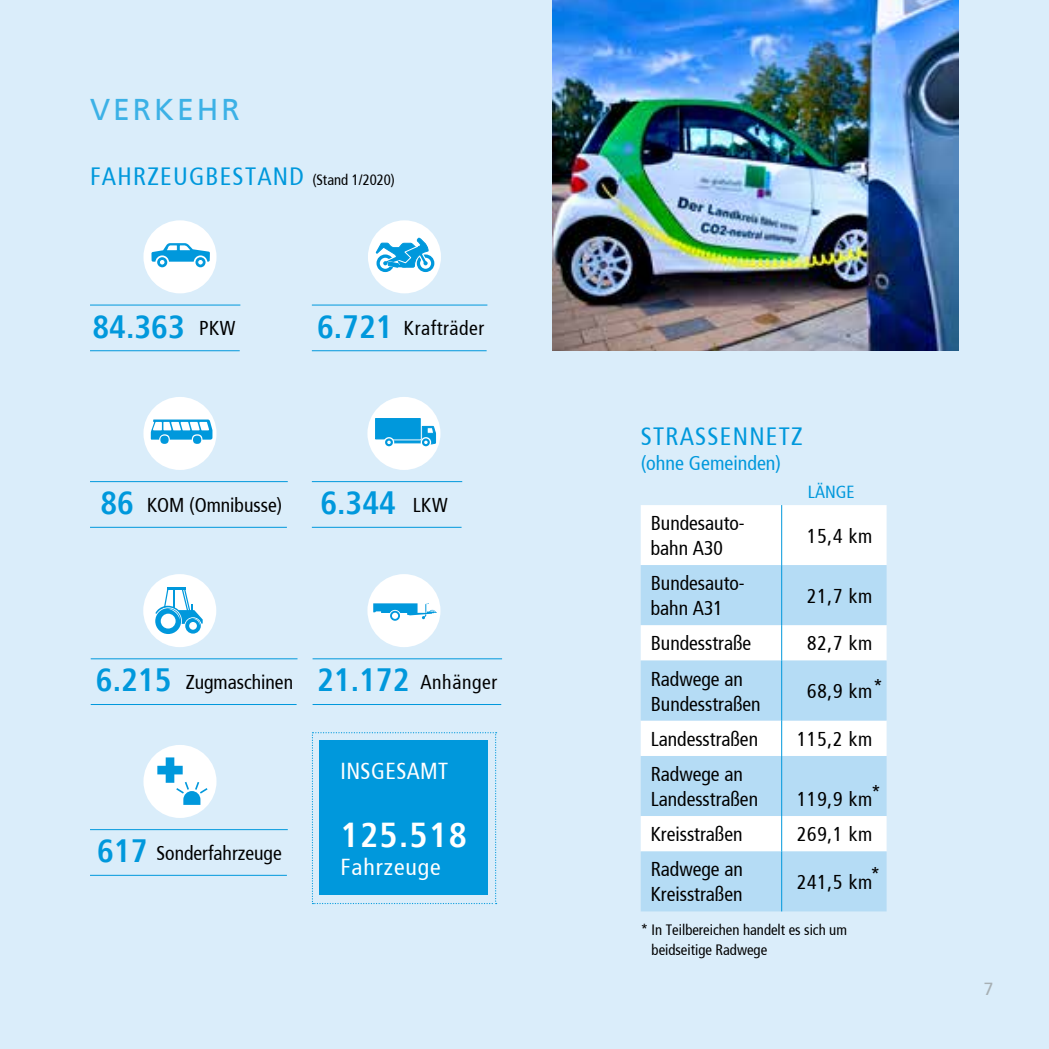
<style>
.page{position:relative;width:1049px;height:1049px;background:#daedfa}
.page>*{position:absolute;margin:0;border:0;box-sizing:border-box;transform-origin:0 0}
.t1{font:700 condensed 34.5px "Frutiger";letter-spacing:.04em;color:#fff}
.t2{font:700 condensed 32.25px "Frutiger";color:#0098dc}
.t3{font:30px "Frutiger";letter-spacing:.1em;color:#3cb1e6}
.t4{font:condensed 25px "Frutiger";letter-spacing:.05em;color:#0098dc}
.t5{font:condensed 23px "Frutiger";letter-spacing:.04em;color:#fff}
.t6{font:condensed 20px/25px "Frutiger";color:#000}
.t7{font:condensed 20px "Frutiger";color:#0098dc}
.t8{font:condensed 17.5px "Frutiger";color:#0098dc}
.t9{font:17.5px "Frutiger";color:#a7b0b4}
.t10{font:condensed 15px/20px "Frutiger";color:#000}
.s1{font-size:25px;color:#0098dc}
.s2{font-weight:400;font-size:20px;color:#000}
.s3{font-weight:700;font-size:32.25px;color:#0098dc}
</style>
<div class="page">
<svg style="left:312px;top:732px;width:185px;height:172px"></svg>
<hr style="left:90px;top:305px;width:150px;height:1px;background:#0098dc">
<hr style="left:90px;top:350px;width:150px;height:1px;background:#0098dc">
<div style="left:143px;top:220px;width:73px;height:73px;background:#fff;border-radius:50%"></div>
<div style="left:155px;top:255px;width:14px;height:14px;border:3px solid #fff;border-radius:50%"></div>
<svg style="left:157px;top:257px;width:10px;height:10px"></svg>
<div style="left:194px;top:255px;width:13px;height:14px;border:3px solid #fff;border-radius:50%"></div>
<div style="left:195px;top:257px;width:11px;height:10px;background:#0098dc;border-radius:50%"></div>
<svg style="left:151px;top:243px;width:59px;height:22px"></svg>
<hr style="left:312px;top:305px;width:175px;height:1px;background:#0098dc">
<hr style="left:312px;top:350px;width:175px;height:1px;background:#0098dc">
<div style="left:368px;top:220px;width:73px;height:73px;background:#fff;border-radius:50%"></div>
<div style="left:376px;top:254px;width:18px;height:18px;border:3px solid #0098dc;border-radius:50%"></div>
<div style="left:417px;top:254px;width:17px;height:18px;border:3px solid #0098dc;border-radius:50%"></div>
<svg style="left:376px;top:238px;width:56px;height:32px"></svg>
<hr style="left:312px;top:481px;width:150px;height:1px;background:#0098dc">
<hr style="left:312px;top:527px;width:149px;height:1px;background:#0098dc">
<div style="left:367px;top:397px;width:73px;height:73px;background:#fff;border-radius:50%"></div>
<div style="left:386px;top:439px;width:46px;height:4px;border:1px solid #0098dc"></div>
<div style="left:374px;top:417px;width:48px;height:23px;border:3px solid #fff"></div>
<div style="left:375px;top:418px;width:45px;height:21px;background:#0098dc"></div>
<div style="left:384px;top:437px;width:10px;height:11px;border:5px solid #fff;border-radius:50%"></div>
<div style="left:421px;top:437px;width:10px;height:11px;border:5px solid #fff;border-radius:50%"></div>
<svg style="left:422px;top:426px;width:14px;height:19px"></svg>
<div style="left:385px;top:438px;width:8px;height:8px;border:2px solid #0098dc;border-radius:50%"></div>
<div style="left:422px;top:438px;width:8px;height:8px;border:2px solid #0098dc;border-radius:50%"></div>
<hr style="left:313px;top:658px;width:189px;height:1px;background:#0098dc">
<hr style="left:313px;top:704px;width:188px;height:1px;background:#0098dc">
<div style="left:367px;top:574px;width:73px;height:73px;background:#fff;border-radius:50%"></div>
<svg style="left:373px;top:603px;width:64px;height:18px"></svg>
<hr style="left:90px;top:481px;width:198px;height:1px;background:#0098dc">
<hr style="left:90px;top:527px;width:197px;height:1px;background:#0098dc">
<div style="left:143px;top:397px;width:73px;height:73px;background:#fff;border-radius:50%"></div>
<svg style="left:151px;top:419px;width:61px;height:25px"></svg>
<hr style="left:90px;top:829px;width:198px;height:1px;background:#0098dc">
<hr style="left:90px;top:875px;width:197px;height:1px;background:#0098dc">
<div style="left:143px;top:745px;width:73px;height:73px;background:#fff;border-radius:50%"></div>
<svg style="left:157px;top:757px;width:52px;height:48px"></svg>
<hr style="left:91px;top:658px;width:206px;height:1px;background:#0098dc">
<hr style="left:91px;top:704px;width:206px;height:1px;background:#0098dc">
<div style="left:143px;top:574px;width:73px;height:73px;background:#fff;border-radius:50%"></div>
<svg style="left:155px;top:588px;width:48px;height:46px"></svg>
<img style="left:553px;top:0;width:406px;height:351px">
<div style="left:641px;top:505px;width:245px;height:60px;background:#fff"></div>
<svg style="left:641px;top:565px;width:245px;height:346px;background:#cbe6f8"></svg>
<hr style="left:781px;top:505px;width:1px;height:60px;background:#0098dc">
<hr style="left:781px;top:565px;width:1px;height:60px;background:#0098dc">
<hr style="left:781px;top:625px;width:1px;height:35px;background:#0098dc">
<hr style="left:781px;top:660px;width:1px;height:60px;background:#0098dc">
<hr style="left:781px;top:720px;width:1px;height:36px;background:#0098dc">
<hr style="left:781px;top:756px;width:1px;height:60px;background:#0098dc">
<hr style="left:781px;top:816px;width:1px;height:35px;background:#0098dc">
<hr style="left:781px;top:851px;width:1px;height:60px;background:#0098dc">
<h3 class="t3" style="left:90px;top:96px;width:151px">VERKEHR</h3>
<p class="t4" style="left:90px;top:165px;width:85px">Fahrzeugbes</p>
<p class="t10" style="left:245px;top:171px;width:151px"><span class="s1">tan d</span> (Stand 1/2020)</p>
<h2 class="t2" style="left:92px;top:312px;width:145px">84.363 <span class="s2">PKW</span></h2>
<p class="t6" style="left:317px;top:317px;width:169px"><span class="s3">6.721</span> Krafträder</p>
<p class="t6" style="left:100px;top:494px;width:183px"><span class="s3">86</span> KOM (Omnibusse)</p>
<h2 class="t2" style="left:320px;top:489px;width:129px">6.344 <span class="s2">LKW</span></h2>
<p class="t6" style="left:96px;top:671px;width:199px"><span class="s3">6.215</span> Zugmaschinen</p>
<p class="t6" style="left:317px;top:671px;width:181px"><span class="s3">21.172</span> Anhänger</p>
<p class="t6" style="left:97px;top:842px;width:186px"><span class="s3">617</span> Sonderfahrzeuge</p>
<p class="t5" style="left:340px;top:760px;width:12px">insges</p>
<p class="t5" style="left:407px;top:760px;width:43px">amt</p>
<h1 class="t1" style="left:340px;top:820px;width:128px">125.518</h1>
<p class="t5" style="left:340px;top:856px;width:102px">Fahrzeuge</p>
<p class="t4" style="left:641px;top:425px;width:94px">StraSSenne</p>
<p class="t4" style="left:779px;top:425px;width:25px">tz</p>
<p class="t7" style="left:641px;top:454px;width:142px">(ohne Gemeinden)</p>
<p class="t6" style="left:651px;top:512px;width:96px">Bundesauto&shy;bahn A30</p>
<p class="t6" style="left:651px;top:572px;width:96px">Bundesauto&shy;bahn A31</p>
<p class="t8" style="left:808px;top:484px;width:28px">Länge</p>
<p class="t6" style="left:807px;top:525px;width:67px">15,4 km</p>
<p class="t6" style="left:807px;top:585px;width:67px">21,7 km</p>
<p class="t6" style="left:651px;top:632px;width:102px">Bundesstraße</p>
<p class="t6" style="left:807px;top:632px;width:67px">82,7 km</p>
<p class="t6" style="left:651px;top:668px;width:111px">Radwege an<br>Bundesstraßen</p>
<p class="t6" style="left:873px;top:676px;width:11px">*</p>
<p class="t6" style="left:807px;top:680px;width:67px">68,9 km</p>
<p class="t6" style="left:651px;top:728px;width:109px">Landesstraßen</p>
<p class="t6" style="left:797px;top:728px;width:77px">115,2 km</p>
<p class="t6" style="left:651px;top:763px;width:109px">Radwege an<br>Landesstraßen</p>
<p class="t6" style="left:871px;top:782px;width:11px">*</p>
<p class="t6" style="left:797px;top:788px;width:77px">119,9 km</p>
<p class="t6" style="left:651px;top:823px;width:93px">Kreisstraßen</p>
<p class="t6" style="left:797px;top:823px;width:77px">269,1 km</p>
<p class="t6" style="left:651px;top:858px;width:94px">Radwege an<br>Kreisstraßen</p>
<p class="t6" style="left:870px;top:864px;width:11px">*</p>
<p class="t6" style="left:797px;top:871px;width:77px">241,5 km</p>
<p class="t10" style="left:652px;top:921px;width:197px;text-indent:-11px">* In Teilbereichen handelt es sich um beidseitige Radwege</p>
<p class="t9" style="left:984px;top:981px;width:11px">7</p>
</div>
